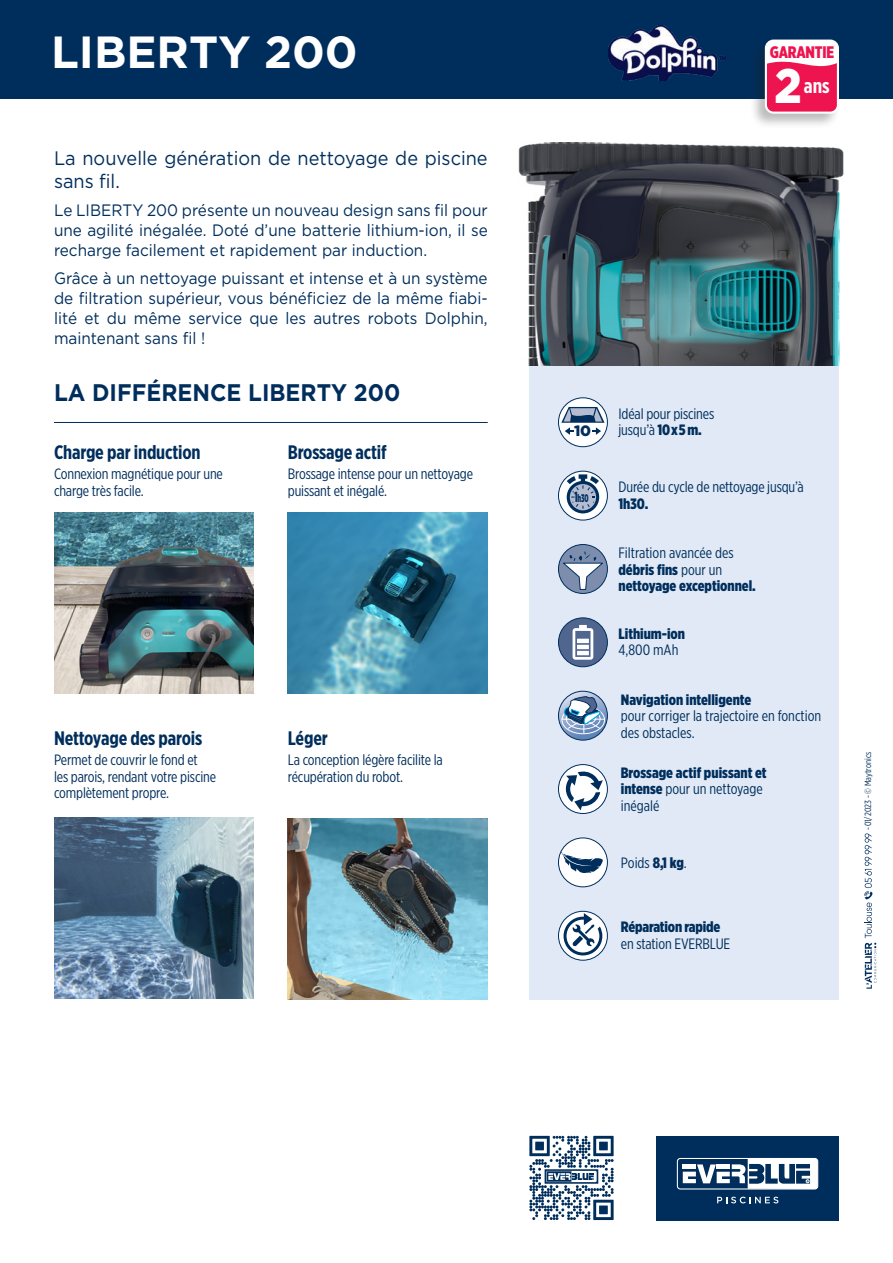
<style>
.page{position:relative;width:893px;height:1263px;background:#fff}
.page>*{position:absolute;margin:0;border:0;box-sizing:border-box;transform-origin:0 0}
.t1{font:900 48.45px "Gotham";color:#fff;scale:.9 1}
.t2{font:700 45px "Gotham";color:#fff}
.t3{font:700 24px "Gotham";color:#002e5c;scale:.93 1}
.t4{font:700 20.4px "Gotham X Narrow";color:#fff}
.t5{font:700 19.5px "Gotham X Narrow";letter-spacing:-.01em;color:#002e5c}
.t6{font:19.5px/23.4px "Gotham";color:#002e5c;scale:.93 1}
.t7{font:900 16.8px "Gotham X Narrow";letter-spacing:-.01em;color:#ed1450}
.t8{font:16.5px/19.8px "Gotham";color:#002e5c;text-align:justify;scale:.93 1}
.t9{font:15px/16.5px "Gotham X Narrow";letter-spacing:-.01em;color:#002e5c}
.t10{font:900 15px/16.5px "Gotham X Narrow";color:#002e5c}
.t11{font:900 15px "Gotham";color:#002e5c}
.t12{font:900 10.95px "Gotham X Narrow";color:#002e5c;scale:.7 1}
.t13{font:9px "Gotham X Narrow";color:#002e5c}
.s1{font-weight:900}
.s2{font-size:14.55px}
.s3{font-weight:400}
</style>
<div class="page">
<div style="left:529px;top:347px;width:310px;height:652px;background:#e0e9f5"></div>
<svg style="left:864px;top:833px;width:12px;height:156px"></svg>
<div style="left:0;top:0;width:893px;height:99px;background:#002e5c"></div>
<svg style="left:558px;top:471px;width:49px;height:49px"></svg>
<div style="left:558px;top:471px;width:50px;height:49px;border:1px solid #002e5c;border-radius:50%"></div>
<svg style="left:567px;top:474px;width:32px;height:39px"></svg>
<svg style="left:558px;top:911px;width:49px;height:49px"></svg>
<div style="left:558px;top:911px;width:50px;height:50px;border:1px solid #002e5c;border-radius:50%"></div>
<svg style="left:564px;top:913px;width:38px;height:42px"></svg>
<div style="left:558px;top:838px;width:49px;height:49px;background:#fff;border-radius:50%"></div>
<div style="left:558px;top:837px;width:50px;height:50px;border:1px solid #002e5c;border-radius:50%"></div>
<svg style="left:560px;top:851px;width:43px;height:22px"></svg>
<svg style="left:558px;top:691px;width:49px;height:49px"></svg>
<div style="left:558px;top:691px;width:50px;height:50px;border:1px solid #002e5c;border-radius:50%"></div>
<div style="left:561px;top:706px;width:44px;height:28px;border:1px solid #fff;border-radius:50%"></div>
<hr style="left:562px;top:719px;width:42px;height:1px;background:#fff">
<svg style="left:564px;top:693px;width:37px;height:40px"></svg>
<svg style="left:558px;top:764px;width:49px;height:49px"></svg>
<div style="left:558px;top:764px;width:50px;height:50px;border:1px solid #002e5c;border-radius:50%"></div>
<svg style="left:566px;top:770px;width:37px;height:40px"></svg>
<img style="left:608px;top:25px;width:117px;height:55px">
<svg style="left:529px;top:1136px;width:85px;height:84px"></svg>
<div style="left:656px;top:1136px;width:183px;height:84px;background:#002e5c"></div>
<svg style="left:717px;top:1197px;width:61px;height:6px"></svg>
<svg style="left:677px;top:1158px;width:141px;height:31px"></svg>
<div style="left:558px;top:398px;width:49px;height:49px;background:#fff;border-radius:50%"></div>
<div style="left:558px;top:397px;width:50px;height:50px;border:1px solid #002e5c;border-radius:50%"></div>
<svg style="left:561px;top:407px;width:44px;height:28px"></svg>
<svg style="left:558px;top:544px;width:49px;height:49px"></svg>
<div style="left:558px;top:544px;width:50px;height:50px;border:1px solid #002e5c;border-radius:50%"></div>
<svg style="left:562px;top:551px;width:42px;height:39px"></svg>
<div style="left:558px;top:618px;width:49px;height:49px;background:#50668e;border-radius:50%"></div>
<div style="left:558px;top:617px;width:50px;height:50px;border:1px solid #002e5c;border-radius:50%"></div>
<svg style="left:573px;top:625px;width:20px;height:35px"></svg>
<hr style="left:577px;top:651px;width:12px;height:4px;background:#fff">
<hr style="left:577px;top:645px;width:12px;height:4px;background:#fff">
<hr style="left:577px;top:639px;width:12px;height:4px;background:#fff">
<img style="left:54px;top:512px;width:200px;height:181px">
<img style="left:54px;top:818px;width:200px;height:180px">
<img style="left:288px;top:512px;width:200px;height:181px">
<img style="left:288px;top:819px;width:200px;height:180px">
<img style="left:518px;top:142px;width:326px;height:223px">
<hr style="left:54px;top:422px;width:434px;height:1px;background:#002e5c">
<div style="left:750px;top:38px;width:91px;height:91px;background:#231f20;opacity:.3"></div>
<div style="left:766px;top:41px;width:72px;height:72px;background:#ed1450;border-radius:8px"></div>
<svg style="left:766px;top:41px;width:72px;height:26px"></svg>
<div style="left:765px;top:40px;width:74px;height:74px;border:2px solid #fff;border-radius:8px"></div>
<p class="t2" style="left:51px;top:22px;width:308px">LIBERTY 200</p>
<p class="t6" style="left:54px;top:145px;width:468px">La nouvelle génération de nettoyage de piscine sans fil.</p>
<p class="t8" style="left:54px;top:200px;width:468px">Le LIBERTY 200 présente un nouveau design sans fil pour une agilité inégalée. Doté d’une batterie lithium-ion, il se recharge facilement et rapidement par induction.</p>
<p class="t8" style="left:54px;top:268px;width:468px">Grâce à un nettoyage puissant et intense et à un système de filtration supérieur, vous bénéficiez de la même fiabi&shy;lité et du même service que les autres robots Dolphin, maintenant sans fil !</p>
<p class="t3" style="left:54px;top:376px;width:374px">LA DIFFÉRENCE LIBERTY 200</p>
<p class="t5" style="left:54px;top:440px;width:148px">Charge par induction</p>
<p class="t9" style="left:54px;top:465px;width:170px">Connexion magnétique pour une charge très facile.</p>
<p class="t5" style="left:288px;top:440px;width:100px">Brossage actif</p>
<p class="t9" style="left:288px;top:465px;width:187px">Brossage intense pour un nettoyage puissant et inégalé.</p>
<p class="t5" style="left:54px;top:726px;width:150px">Nettoyage des parois</p>
<p class="t9" style="left:54px;top:752px;width:164px">Permet de couvrir le fond et<br>les parois, rendant votre piscine complètement propre.</p>
<p class="t5" style="left:288px;top:726px;width:41px">Léger</p>
<p class="t9" style="left:288px;top:752px;width:156px">La conception légère facilite la récupération du robot.</p>
<p class="t7" style="left:770px;top:41px;width:66px">GARANTIE</p>
<p class="t1" style="left:774px;top:52px;width:32px">2</p>
<p class="t4" style="left:804px;top:74px;width:27px">ans</p>
<p class="t11" style="left:574px;top:421px;width:18px">10</p>
<p class="t9" style="left:618px;top:405px;width:97px">Idéal pour piscines jusqu’à <span class="s1">10x5 m.</span></p>
<p class="t12" style="left:574px;top:491px;width:22px"><span class="s2">1</span>h30</p>
<p class="t9" style="left:618px;top:478px;width:187px">Durée du cycle de nettoyage jusqu’à<br><span class="s1">1h30.</span></p>
<p class="t10" style="left:618px;top:544px;width:139px"><span class="s3">Filtration avancée des </span>débris fins <span class="s3">pour un </span>nettoyage exceptionnel.</p>
<p class="t10" style="left:618px;top:625px;width:68px">Lithium-ion<br><span class="s3">4,800 mAh</span></p>
<p class="t9" style="left:621px;top:691px;width:202px"><span class="s1">Navigation intelligente<br></span>pour corriger la trajectoire en fonction des obstacles.</p>
<p class="t10" style="left:621px;top:764px;width:147px">Brossage actif puissant et intense <span class="s3">pour un nettoyage inégalé</span></p>
<p class="t9" style="left:621px;top:854px;width:67px">Poids <span class="s1">8,1 kg</span>.</p>
<p class="t9" style="left:621px;top:918px;width:111px"><span class="s1">Réparation rapide </span>en station EVERBLUE</p>
<p class="t13" style="left:863px;top:830px;width:80px;rotate:-90deg">- 01/2023 - © Maytronics</p>
</div>
